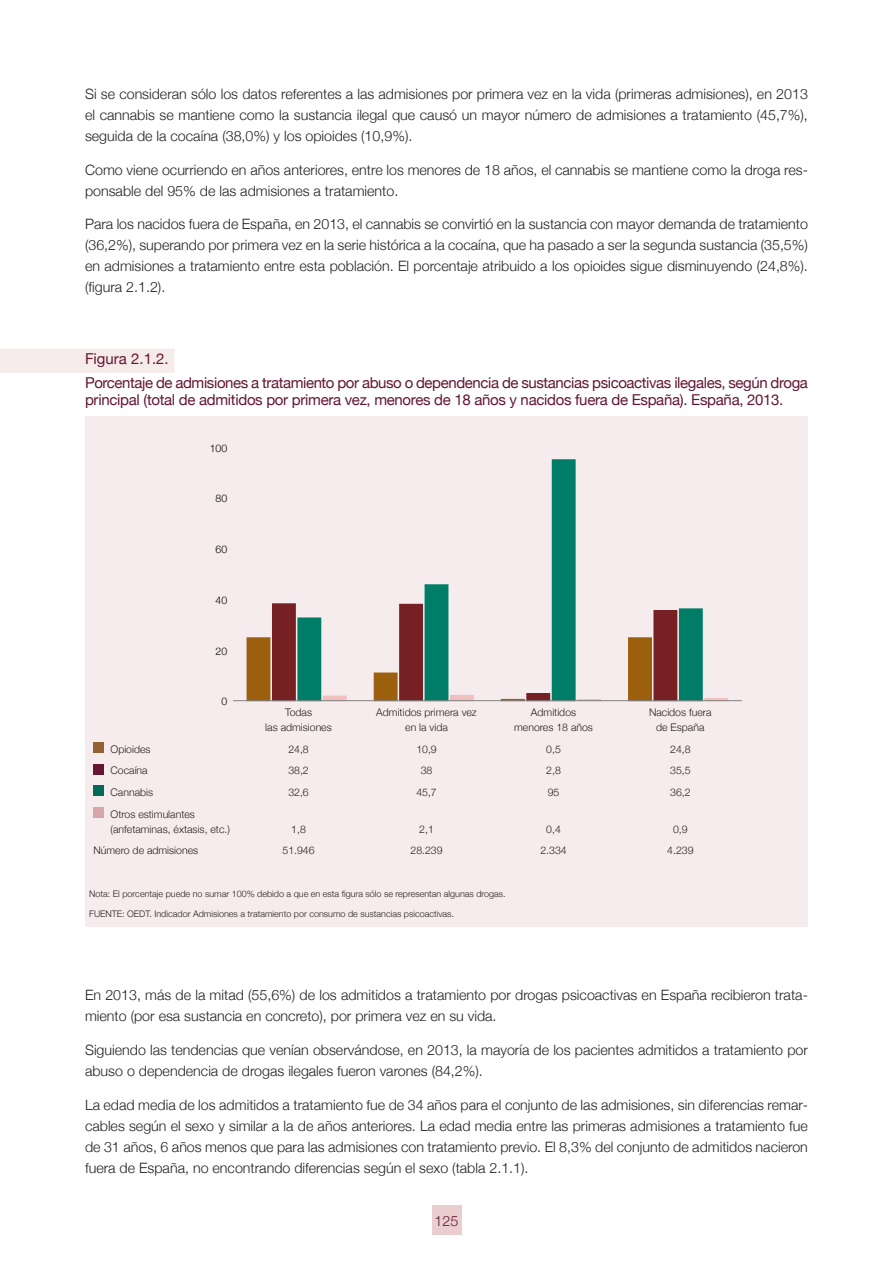
<style>
.page{position:relative;width:893px;height:1263px;background:#fff}
.page>*{position:absolute;margin:0;border:0;box-sizing:border-box;transform-origin:0 0}
.t1{font:15px/23.7px "Helvetica Neue";letter-spacing:-.025em;color:#641633}
.t2{font:300 14.25px/21px "Helvetica Neue";color:#231f20;text-align:justify}
.t3{font:300 14.25px "Helvetica Neue";color:#641633}
.t4{font:300 10.5px/14.9px "Helvetica Neue";color:#231f20}
.t5{font:300 10.5px "Helvetica Neue";color:#000}
.t6{font:300 9px/19.8px "Helvetica Neue";color:#231f20}
</style>
<div class="page">
<div style="left:432px;top:1205px;width:29px;height:30px;background:#eacecf"></div>
<div style="left:0;top:349px;width:174px;height:24px;background:#f6ebeb"></div>
<div style="left:85px;top:417px;width:723px;height:510px;background:#f7eced"></div>
<div style="left:323px;top:696px;width:23px;height:5px;background:#f2bfbf"></div>
<div style="left:450px;top:695px;width:23px;height:6px;background:#f2bfbf"></div>
<div style="left:577px;top:699px;width:24px;height:2px;border:1px solid #f2bfbf"></div>
<div style="left:704px;top:698px;width:24px;height:3px;border:1px solid #f2bfbf"></div>
<div style="left:298px;top:618px;width:23px;height:83px;background:#007d67"></div>
<div style="left:425px;top:585px;width:23px;height:116px;background:#007d67"></div>
<div style="left:552px;top:460px;width:23px;height:241px;background:#007d67"></div>
<div style="left:679px;top:609px;width:23px;height:92px;background:#007d67"></div>
<div style="left:679px;top:608px;width:24px;height:93px;border:1px solid #007d67"></div>
<div style="left:272px;top:604px;width:23px;height:97px;background:#762023"></div>
<div style="left:272px;top:603px;width:24px;height:98px;border:1px solid #762023"></div>
<div style="left:400px;top:604px;width:22px;height:97px;background:#762023"></div>
<div style="left:399px;top:604px;width:24px;height:97px;border:1px solid #762023"></div>
<div style="left:527px;top:693px;width:23px;height:8px;background:#762023"></div>
<div style="left:654px;top:611px;width:23px;height:90px;background:#762023"></div>
<div style="left:247px;top:638px;width:23px;height:63px;background:#9c5f0d"></div>
<div style="left:374px;top:673px;width:23px;height:28px;background:#9c5f0d"></div>
<div style="left:501px;top:699px;width:24px;height:2px;border:1px solid #9c5f0d"></div>
<div style="left:628px;top:638px;width:23px;height:63px;background:#9c5f0d"></div>
<div style="left:628px;top:637px;width:24px;height:64px;border:1px solid #9c5f0d"></div>
<hr style="left:233px;top:700px;width:509px;height:1px;background:#808080">
<div style="left:94px;top:742px;width:10px;height:11px;background:#956033"></div>
<div style="left:94px;top:764px;width:10px;height:10px;background:#641633"></div>
<div style="left:94px;top:785px;width:10px;height:11px;background:#056959"></div>
<div style="left:94px;top:807px;width:10px;height:11px;background:#d7a6ac"></div>
<p class="t2" style="left:85px;top:83px;width:724px">Si se consideran sólo los datos referentes a las admisiones por primera vez en la vida (primeras admisiones), en 2013 el cannabis se mantiene como la sustancia ilegal que causó un mayor número de admisiones a tratamiento (45,7%), seguida de la cocaína (38,0%) y los opioides (10,9%).</p>
<p class="t2" style="left:85px;top:159px;width:724px">Como viene ocurriendo en años anteriores, entre los menores de 18 años, el cannabis se mantiene como la droga res&shy;ponsable del 95% de las admisiones a tratamiento.</p>
<p class="t2" style="left:85px;top:213px;width:724px">Para los nacidos fuera de España, en 2013, el cannabis se convirtió en la sustancia con mayor demanda de tratamiento (36,2%), superando por primera vez en la serie histórica a la cocaína, que ha pasado a ser la segunda sustancia (35,5%) en admisiones a tratamiento entre esta población. El porcentaje atribuido a los opioides sigue disminuyendo (24,8%). (figura 2.1.2).</p>
<p class="t1" style="left:85px;top:347px;width:724px">Figura 2.1.2.<br>Porcentaje de admisiones a tratamiento por abuso o dependencia de sustancias psicoactivas ilegales, según droga</p>
<p class="t1" style="left:85px;top:388px;width:700px">principal (total de admitidos por primera vez, menores de 18 años y nacidos fuera de España). España, 2013.</p>
<p class="t5" style="left:210px;top:442px;width:19px">100</p>
<p class="t5" style="left:216px;top:492px;width:13px">80</p>
<p class="t5" style="left:216px;top:543px;width:13px">60</p>
<p class="t5" style="left:216px;top:594px;width:13px">40</p>
<p class="t5" style="left:216px;top:644px;width:13px">20</p>
<p class="t5" style="left:221px;top:695px;width:7px">0</p>
<p class="t4" style="left:285px;top:705px;width:29px">Todas</p>
<p class="t4" style="left:376px;top:705px;width:102px">Admitidos primera vez</p>
<p class="t4" style="left:531px;top:705px;width:47px">Admitidos</p>
<p class="t4" style="left:649px;top:705px;width:64px">Nacidos fuera</p>
<p class="t4" style="left:265px;top:719px;width:68px">las admisiones</p>
<p class="t4" style="left:405px;top:719px;width:44px">en la vida</p>
<p class="t4" style="left:514px;top:719px;width:80px">menores 18 años</p>
<p class="t4" style="left:656px;top:719px;width:50px">de España</p>
<p class="t4" style="left:111px;top:741px;width:42px">Opioides</p>
<p class="t4" style="left:288px;top:741px;width:22px">24,8</p>
<p class="t4" style="left:416px;top:741px;width:22px">10,9</p>
<p class="t4" style="left:546px;top:741px;width:16px">0,5</p>
<p class="t4" style="left:670px;top:741px;width:22px">24,8</p>
<p class="t4" style="left:111px;top:763px;width:39px">Cocaína</p>
<p class="t4" style="left:288px;top:763px;width:22px">38,2</p>
<p class="t4" style="left:421px;top:763px;width:13px">38</p>
<p class="t4" style="left:546px;top:763px;width:16px">2,8</p>
<p class="t4" style="left:670px;top:763px;width:22px">35,5</p>
<p class="t4" style="left:111px;top:785px;width:44px">Cannabis</p>
<p class="t4" style="left:288px;top:785px;width:22px">32,6</p>
<p class="t4" style="left:416px;top:785px;width:22px">45,7</p>
<p class="t4" style="left:548px;top:785px;width:13px">95</p>
<p class="t4" style="left:670px;top:785px;width:22px">36,2</p>
<p class="t4" style="left:111px;top:806px;width:121px">Otros estimulantes (anfetaminas, éxtasis, etc.)</p>
<p class="t4" style="left:291px;top:821px;width:16px">1,8</p>
<p class="t4" style="left:419px;top:821px;width:16px">2,1</p>
<p class="t4" style="left:546px;top:821px;width:16px">0,4</p>
<p class="t4" style="left:673px;top:821px;width:16px">0,9</p>
<p class="t4" style="left:94px;top:843px;width:106px">Número de admisiones</p>
<p class="t4" style="left:282px;top:843px;width:34px">51.946</p>
<p class="t4" style="left:410px;top:843px;width:34px">28.239</p>
<p class="t4" style="left:540px;top:843px;width:28px">2.334</p>
<p class="t4" style="left:667px;top:843px;width:28px">4.239</p>
<p class="t6" style="left:89px;top:884px;width:418px">Nota: El porcentaje puede no sumar 100% debido a que en esta figura sólo se representan algunas drogas.<br>FUENTE: OEDT. Indicador Admisiones a tratamiento por consumo de sustancias psicoactivas.</p>
<p class="t2" style="left:85px;top:984px;width:724px">En 2013, más de la mitad (55,6%) de los admitidos a tratamiento por drogas psicoactivas en España recibieron trata&shy;miento (por esa sustancia en concreto), por primera vez en su vida.</p>
<p class="t2" style="left:85px;top:1039px;width:724px">Siguiendo las tendencias que venían observándose, en 2013, la mayoría de los pacientes admitidos a tratamiento por abuso o dependencia de drogas ilegales fueron varones (84,2%).</p>
<p class="t2" style="left:85px;top:1094px;width:725px">La edad media de los admitidos a tratamiento fue de 34 años para el conjunto de las admisiones, sin diferencias remar&shy;cables según el sexo y similar a la de años anteriores. La edad media entre las primeras admisiones a tratamiento fue de 31 años, 6 años menos que para las admisiones con tratamiento previo. El 8,3% del conjunto de admitidos nacieron fuera de España, no encontrando diferencias según el sexo (tabla 2.1.1).</p>
<p class="t3" style="left:435px;top:1212px;width:25px">125</p>
</div>
